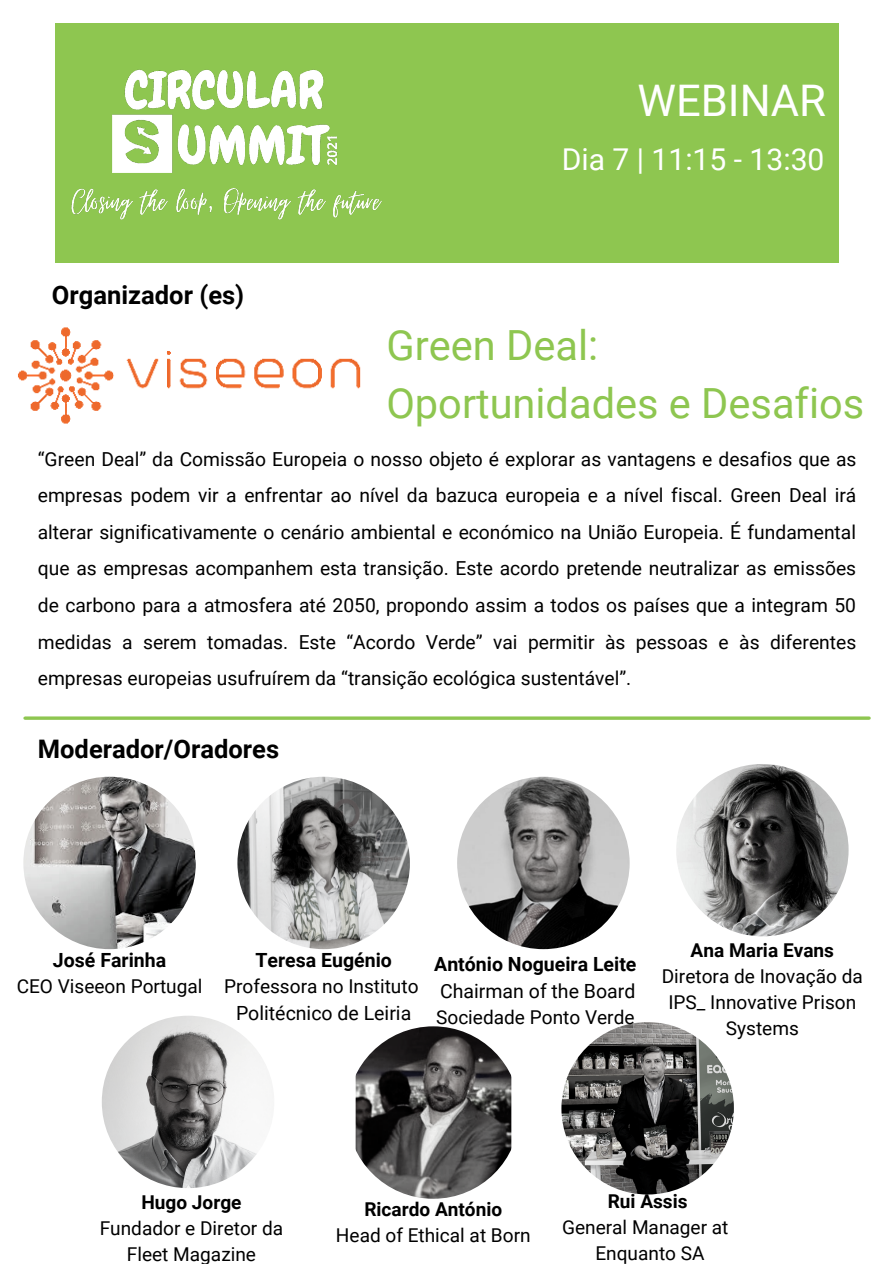
<style>
.page{position:relative;width:894px;height:1264px;background:#fff}
.page>*{position:absolute;margin:0;border:0;box-sizing:border-box;transform-origin:0 0}
.t1{font:43.5px "Roboto";color:#fff}
.t2{font:41.55px "Roboto";color:#8ec650}
.t3{font:30px "Roboto";color:#fff}
.t4{font:700 25.5px "Roboto";color:#000}
.t5{font:700 19.5px "Roboto";color:#000}
.t6{font:19.5px "Roboto";color:#000}
.t7{font:19.2px/36.6px "Roboto";color:#000;text-align:justify}
.t8{font:19.05px/26px "Roboto";color:#000;text-align:center}
.t9{font:700 19.05px "Roboto";color:#000}
</style>
<div class="page">
<img style="left:18px;top:327px;width:343px;height:97px">
<div style="left:55px;top:23px;width:783px;height:240px;background:#8ec650"></div>
<img style="left:71px;top:69px;width:311px;height:151px">
<hr style="left:25px;top:716px;width:843px;height:3px;background:#8ec650">
<img style="left:347px;top:1026px;width:172px;height:172px;border-radius:50%">
<img style="left:561px;top:1022px;width:172px;height:172px;border-radius:50%">
<img style="left:23px;top:776px;width:173px;height:173px;border-radius:50%">
<img style="left:237px;top:776px;width:173px;height:173px;border-radius:50%">
<img style="left:457px;top:776px;width:172px;height:173px;border-radius:50%">
<img style="left:102px;top:1015px;width:172px;height:173px;border-radius:50%">
<img style="left:676px;top:764px;width:172px;height:172px;border-radius:50%">
<p class="t4" style="left:52px;top:280px;width:194px">Organizador (es)</p>
<p class="t1" style="left:637px;top:75px;width:190px">WEBINAR</p>
<p class="t3" style="left:561px;top:142px;width:264px">Dia 7 | 11:15 - 13:30</p>
<p class="t2" style="left:386px;top:322px;width:213px">Green Deal:</p>
<p class="t2" style="left:386px;top:380px;width:479px">Oportunidades e Desafios</p>
<p class="t7" style="left:38px;top:441px;width:820px">“Green Deal” da Comissão Europeia o nosso objeto é explorar as vantagens e desafios que as empresas podem vir a enfrentar ao nível da bazuca europeia e a nível fiscal. Green Deal irá alterar significativamente o cenário ambiental e económico na União Europeia. É fundamental que as empresas acompanhem esta transição. Este acordo pretende neutralizar as emissões de carbono para a atmosfera até 2050, propondo assim a todos os países que a integram 50 medidas a serem tomadas. Este “Acordo Verde” vai permitir às pessoas e às diferentes empresas europeias usufruírem da “transição ecológica sustentável”.</p>
<p class="t4" style="left:38px;top:733px;width:243px">Moderador/Oradores</p>
<p class="t5" style="left:53px;top:949px;width:115px">José Farinha</p>
<p class="t8" style="left:17px;top:973px;width:187px">CEO Viseeon Portugal</p>
<p class="t5" style="left:255px;top:949px;width:138px">Teresa Eugénio</p>
<p class="t8" style="left:224px;top:973px;width:196px">Professora no Instituto</p>
<p class="t6" style="left:236px;top:1002px;width:177px">Politécnico de Leiria</p>
<p class="t5" style="left:434px;top:952px;width:204px">António Nogueira Leite</p>
<p class="t6" style="left:440px;top:979px;width:197px">Chairman of the Board</p>
<p class="t8" style="left:436px;top:1004px;width:200px">Sociedade Ponto Verde</p>
<p class="t9" style="left:690px;top:939px;width:145px">Ana Maria Evans</p>
<p class="t8" style="left:661px;top:963px;width:203px">Diretora de Inovação da<br>IPS_ Innovative Prison<br>Systems</p>
<p class="t9" style="left:141px;top:1191px;width:102px">Hugo Jorge</p>
<p class="t8" style="left:100px;top:1215px;width:185px">Fundador e Diretor da</p>
<p class="t8" style="left:127px;top:1241px;width:130px">Fleet Magazine</p>
<p class="t9" style="left:364px;top:1198px;width:139px">Ricardo António</p>
<p class="t8" style="left:336px;top:1222px;width:196px">Head of Ethical at Born</p>
<p class="t9" style="left:607px;top:1190px;width:81px">Rui Assis</p>
<p class="t8" style="left:562px;top:1214px;width:168px">General Manager at<br>Enquanto SA</p>
</div>
